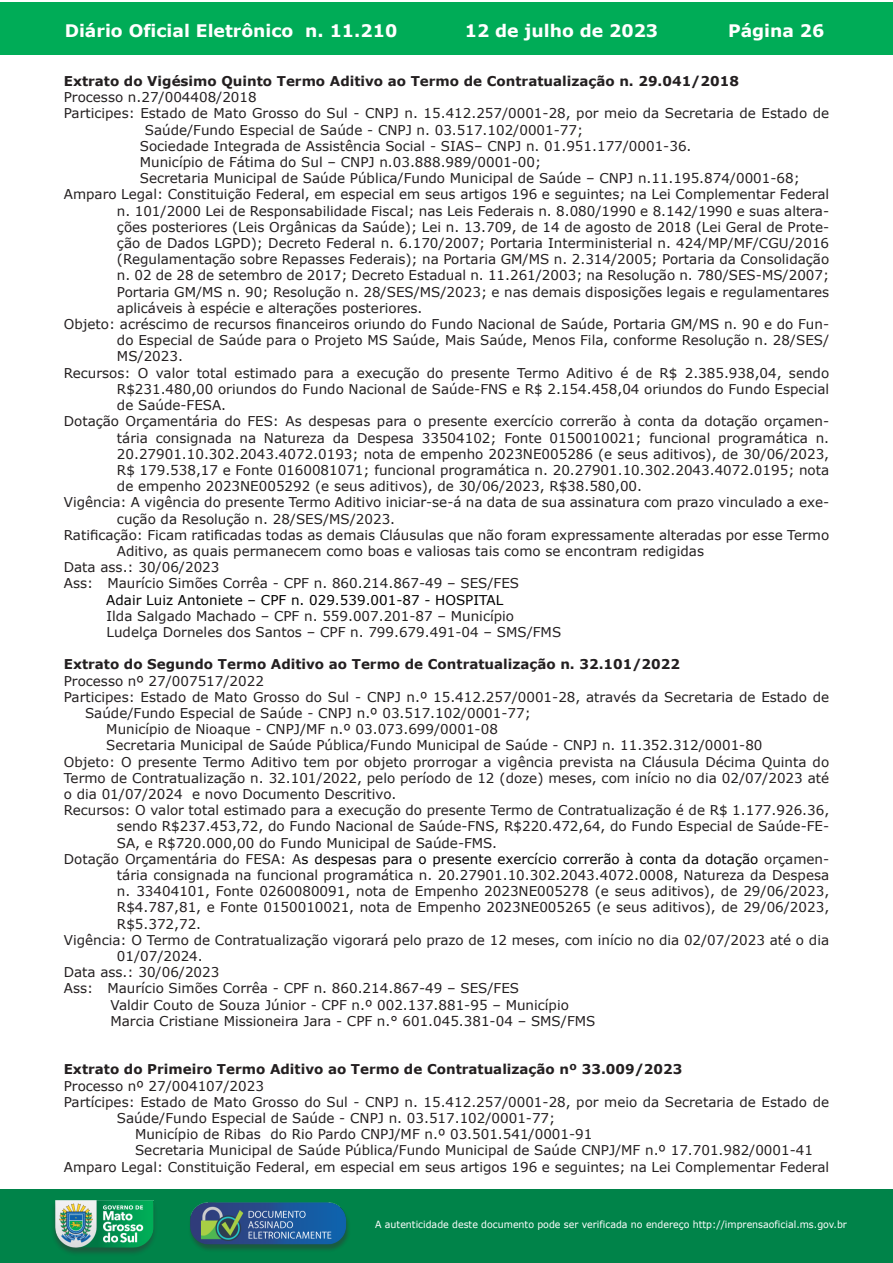
<style>
.page{position:relative;width:893px;height:1263px;background:#fff}
.page>*{position:absolute;margin:0;border:0;box-sizing:border-box;transform-origin:0 0}
.t1{font:700 17.25px "Verdana";color:#fff}
.t2{font:13.5px/16.2px "Verdana";color:#231f20}
.t3{font:700 13.5px "Verdana";color:#231f20}
.t4{font:13.5px "Verdana";color:#000}
.t5{font:9.9px "Verdana";color:#fff;scale:.95 1}
.s1{color:#231f20}
</style>
<div class="page">
<div style="left:0;top:2px;width:893px;height:53px;background:#00ac57"></div>
<div style="left:1px;top:1189px;width:892px;height:74px;background:#008349"></div>
<img style="left:49px;top:1198px;width:111px;height:61px">
<img style="left:185px;top:1201px;width:168px;height:54px">
<p class="t1" style="left:65px;top:18px;width:334px">Diário Oficial Eletrônico n. 11.210</p>
<p class="t1" style="left:465px;top:18px;width:195px">12 de julho de 2023</p>
<p class="t1" style="left:728px;top:18px;width:98px">Página 26</p>
<p class="t3" style="left:64px;top:72px;width:677px">Extrato do Vigésimo Quinto Termo Aditivo ao Termo de Contratualização n. 29.041/2018</p>
<p class="t2" style="left:64px;top:89px;width:194px">Processo n.27/004408/2018</p>
<p class="t2" style="left:64px;top:105px;width:767px">Participes: Estado de Mato Grosso do Sul - CNPJ n. 15.412.257/0001-28, por meio da Secretaria de Estado de</p>
<p class="t2" style="left:145px;top:122px;width:440px">Saúde/Fundo Especial de Saúde - CNPJ n. 03.517.102/0001-77;</p>
<p class="t2" style="left:140px;top:138px;width:553px">Sociedade Integrada de Assistência Social - SIAS– CNPJ n. 01.951.177/0001-36.</p>
<p class="t2" style="left:140px;top:154px;width:403px">Município de Fátima do Sul – CNPJ n.03.888.989/0001-00;</p>
<p class="t2" style="left:140px;top:170px;width:662px">Secretaria Municipal de Saúde Pública/Fundo Municipal de Saúde – CNPJ n.11.195.874/0001-68;</p>
<p class="t2" style="left:64px;top:186px;width:767px">Amparo Legal: Constituição Federal, em especial em seus artigos 196 e seguintes; na Lei Complementar Federal</p>
<p class="t2" style="left:117px;top:203px;width:714px">n. 101/2000 Lei de Responsabilidade Fiscal; nas Leis Federais n. 8.080/1990 e 8.142/1990 e suas altera-</p>
<p class="t2" style="left:117px;top:219px;width:714px">ções posteriores (Leis Orgânicas da Saúde); Lei n. 13.709, de 14 de agosto de 2018 (Lei Geral de Prote-</p>
<p class="t2" style="left:117px;top:235px;width:714px">ção de Dados LGPD); Decreto Federal n. 6.170/2007; Portaria Interministerial n. 424/MP/MF/CGU/2016</p>
<p class="t2" style="left:117px;top:251px;width:714px">(Regulamentação sobre Repasses Federais); na Portaria GM/MS n. 2.314/2005; Portaria da Consolidação</p>
<p class="t2" style="left:117px;top:267px;width:714px">n. 02 de 28 de setembro de 2017; Decreto Estadual n. 11.261/2003; na Resolução n. 780/SES-MS/2007;</p>
<p class="t2" style="left:117px;top:284px;width:714px">Portaria GM/MS n. 90; Resolução n. 28/SES/MS/2023; e nas demais disposições legais e regulamentares</p>
<p class="t2" style="left:117px;top:300px;width:307px">aplicáveis à espécie e alterações posteriores.</p>
<p class="t2" style="left:64px;top:316px;width:767px">Objeto: acréscimo de recursos financeiros oriundo do Fundo Nacional de Saúde, Portaria GM/MS n. 90 e do Fun-</p>
<p class="t2" style="left:117px;top:332px;width:714px">do Especial de Saúde para o Projeto MS Saúde, Mais Saúde, Menos Fila, conforme Resolução n. 28/SES/</p>
<p class="t2" style="left:117px;top:348px;width:68px">MS/2023.</p>
<p class="t2" style="left:64px;top:365px;width:767px">Recursos: O valor total estimado para a execução do presente Termo Aditivo é de R$ 2.385.938,04, sendo</p>
<p class="t2" style="left:117px;top:381px;width:714px">R$231.480,00 oriundos do Fundo Nacional de Saúde-FNS e R$ 2.154.458,04 oriundos do Fundo Especial</p>
<p class="t2" style="left:117px;top:397px;width:111px">de Saúde-FESA.</p>
<p class="t2" style="left:64px;top:413px;width:767px">Dotação Orçamentária do FES: As despesas para o presente exercício correrão à conta da dotação orçamen-</p>
<p class="t2" style="left:117px;top:429px;width:714px">tária consignada na Natureza da Despesa 33504102; Fonte 0150010021; funcional programática n.</p>
<p class="t2" style="left:117px;top:446px;width:714px">20.27901.10.302.2043.4072.0193; nota de empenho 2023NE005286 (e seus aditivos), de 30/06/2023,</p>
<p class="t2" style="left:117px;top:462px;width:714px">R$ 179.538,17 e Fonte 0160081071; funcional programática n. 20.27901.10.302.2043.4072.0195; nota</p>
<p class="t2" style="left:117px;top:478px;width:527px">de empenho 2023NE005292 (e seus aditivos), de 30/06/2023, R$38.580,00.</p>
<p class="t2" style="left:64px;top:494px;width:767px">Vigência: A vigência do presente Termo Aditivo iniciar-se-á na data de sua assinatura com prazo vinculado a exe-</p>
<p class="t2" style="left:117px;top:510px;width:280px">cução da Resolução n. 28/SES/MS/2023.</p>
<p class="t2" style="left:64px;top:527px;width:767px">Ratificação: Ficam ratificadas todas as demais Cláusulas que não foram expressamente alteradas por esse Termo</p>
<p class="t2" style="left:117px;top:543px;width:589px">Aditivo, as quais permanecem como boas e valiosas tais como se encontram redigidas</p>
<p class="t2" style="left:64px;top:559px;width:157px">Data ass.: 30/06/2023</p>
<p class="t2" style="left:64px;top:575px;width:457px">Ass: Maurício Simões Corrêa - CPF n. 860.214.867-49 – SES/FES</p>
<p class="t4" style="left:106px;top:590px;width:398px">Adair Luiz Antoniete – CPF n. 029.539.001-87 - HOSPITAL</p>
<p class="t2" style="left:107px;top:608px;width:456px">Ilda Salgado Machado – CPF n. 559.007.201-87 – Município<br>Ludelça Dorneles dos Santos – CPF n. 799.679.491-04 – SMS/FMS</p>
<p class="t3" style="left:64px;top:655px;width:618px">Extrato do Segundo Termo Aditivo ao Termo de Contratualização n. 32.101/2022</p>
<p class="t2" style="left:64px;top:672px;width:202px">Processo nº 27/007517/2022</p>
<p class="t2" style="left:64px;top:689px;width:767px">Participes: Estado de Mato Grosso do Sul - CNPJ n.º 15.412.257/0001-28, através da Secretaria de Estado de</p>
<p class="t2" style="left:85px;top:705px;width:447px">Saúde/Fundo Especial de Saúde - CNPJ n.º 03.517.102/0001-77;</p>
<p class="t2" style="left:106px;top:721px;width:393px">Município de Nioaque - CNPJ/MF n.º 03.073.699/0001-08</p>
<p class="t2" style="left:106px;top:737px;width:658px">Secretaria Municipal de Saúde Pública/Fundo Municipal de Saúde - CNPJ n. 11.352.312/0001-80</p>
<p class="t2" style="left:64px;top:753px;width:767px">Objeto: O presente Termo Aditivo tem por objeto prorrogar a vigência prevista na Cláusula Décima Quinta do</p>
<p class="t2" style="left:64px;top:770px;width:767px">Termo de Contratualização n. 32.101/2022, pelo período de 12 (doze) meses, com início no dia 02/07/2023 até</p>
<p class="t2" style="left:64px;top:786px;width:334px">o dia 01/07/2024 e novo Documento Descritivo.</p>
<p class="t2" style="left:64px;top:802px;width:767px">Recursos: O valor total estimado para a execução do presente Termo de Contratualização é de R$ 1.177.926.36,</p>
<p class="t2" style="left:117px;top:818px;width:714px">sendo R$237.453,72, do Fundo Nacional de Saúde-FNS, R$220.472,64, do Fundo Especial de Saúde-FE-</p>
<p class="t2" style="left:117px;top:834px;width:382px">SA, e R$720.000,00 do Fundo Municipal de Saúde-FMS.</p>
<p class="t4" style="left:64px;top:849px;width:767px"><span class="s1">Dotação Orçamentária do FESA: A</span>s despesas para o presente exercício correrão à conta da dotação <span class="s1">orçamen-</span></p>
<p class="t2" style="left:117px;top:867px;width:714px">tária consignada na funcional programática n. 20.27901.10.302.2043.4072.0008, Natureza da Despesa</p>
<p class="t2" style="left:117px;top:883px;width:714px">n. 33404101, Fonte 0260080091, nota de Empenho 2023NE005278 (e seus aditivos), de 29/06/2023,</p>
<p class="t2" style="left:117px;top:899px;width:714px">R$4.787,81, e Fonte 0150010021, nota de Empenho 2023NE005265 (e seus aditivos), de 29/06/2023,</p>
<p class="t2" style="left:117px;top:915px;width:86px">R$5.372,72.</p>
<p class="t2" style="left:64px;top:932px;width:767px">Vigência: O Termo de Contratualização vigorará pelo prazo de 12 meses, com início no dia 02/07/2023 até o dia</p>
<p class="t2" style="left:117px;top:948px;width:87px">01/07/2024.</p>
<p class="t2" style="left:64px;top:964px;width:157px">Data ass.: 30/06/2023</p>
<p class="t2" style="left:64px;top:980px;width:457px">Ass: Maurício Simões Corrêa - CPF n. 860.214.867-49 – SES/FES</p>
<p class="t2" style="left:110px;top:996px;width:460px">Valdir Couto de Souza Júnior - CPF n.º 002.137.881-95 – Município</p>
<p class="t2" style="left:110px;top:1013px;width:486px">Marcia Cristiane Missioneira Jara - CPF n.° 601.045.381-04 – SMS/FMS</p>
<p class="t3" style="left:64px;top:1060px;width:620px">Extrato do Primeiro Termo Aditivo ao Termo de Contratualização nº 33.009/2023</p>
<p class="t2" style="left:64px;top:1077px;width:202px">Processo nº 27/004107/2023</p>
<p class="t2" style="left:64px;top:1094px;width:767px">Partícipes: Estado de Mato Grosso do Sul - CNPJ n. 15.412.257/0001-28, por meio da Secretaria de Estado de</p>
<p class="t2" style="left:117px;top:1110px;width:440px">Saúde/Fundo Especial de Saúde - CNPJ n. 03.517.102/0001-77;</p>
<p class="t2" style="left:135px;top:1126px;width:459px">Município de Ribas do Rio Pardo CNPJ/MF n.º 03.501.541/0001-91</p>
<p class="t2" style="left:135px;top:1142px;width:679px">Secretaria Municipal de Saúde Pública/Fundo Municipal de Saúde CNPJ/MF n.º 17.701.982/0001-41</p>
<p class="t2" style="left:64px;top:1158px;width:767px">Amparo Legal: Constituição Federal, em especial em seus artigos 196 e seguintes; na Lei Complementar Federal</p>
<p class="t5" style="left:375px;top:1218px;width:498px">A autenticidade deste documento pode ser verificada no endereço http://imprensaoficial.ms.gov.br</p>
</div>
